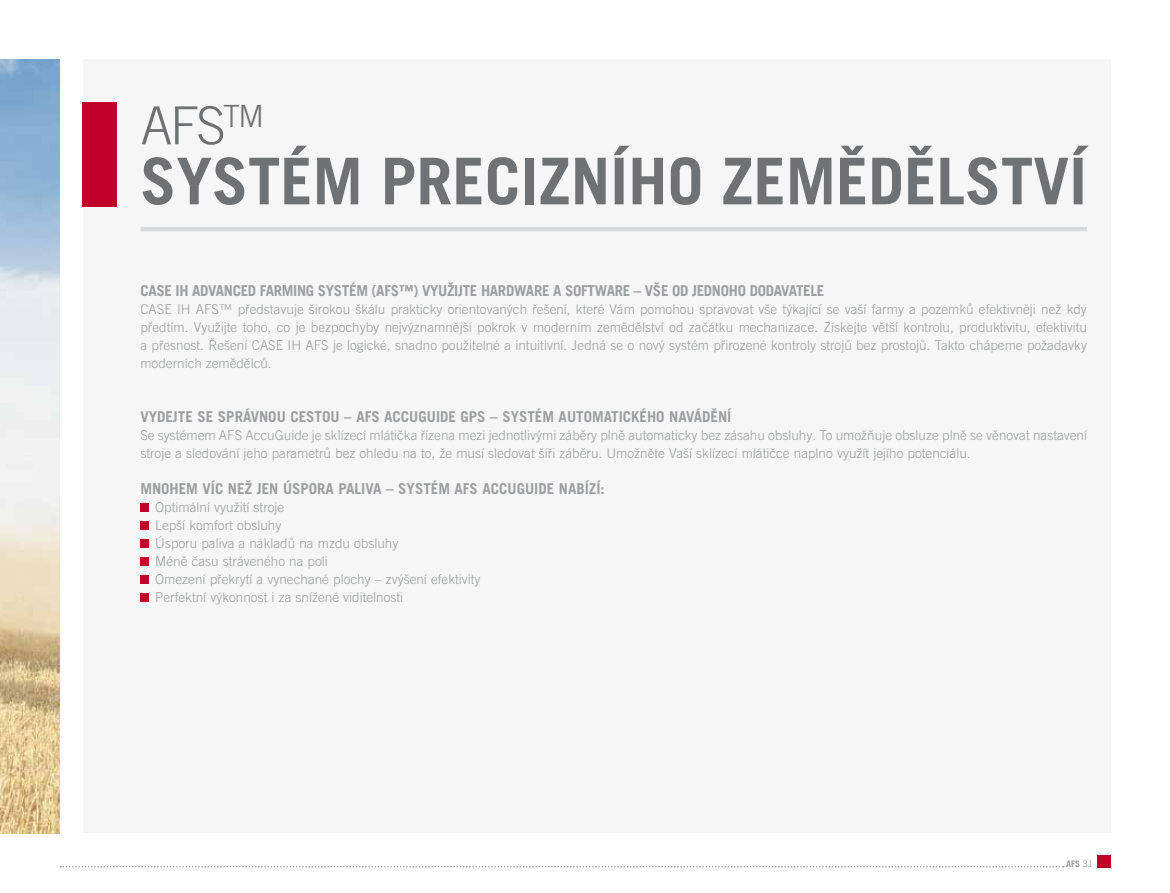
<style>
.page{position:relative;width:1170px;height:893px;background:#fff}
.page>*{position:absolute;margin:0;border:0;box-sizing:border-box;transform-origin:0 0}
.t1{font:700 64.5px "Trade Gothic LT Pro";color:#707172}
.t2{font:300 52.5px "Trade Gothic LT Pro";color:#707172}
.t3{font:700 15px "Trade Gothic LT Pro";color:#9c9e9f}
.t4{font:700 15px "Trade Gothic LT Pro";letter-spacing:-.02em;color:#9c9e9f}
.t5{font:300 13.5px/18px "Trade Gothic LT Pro";color:#9c9e9f}
.t6{font:700 9px "Trade Gothic LT Pro";color:#9c9e9f}
.s1{font-weight:300}
</style>
<div class="page">
<img style="left:0;top:60px;width:60px;height:773px">
<div style="left:83px;top:60px;width:1027px;height:773px;background:#f6f6f6"></div>
<div style="left:1096px;top:855px;width:14px;height:12px;background:#c1002a"></div>
<svg style="left:60px;top:866px;width:1003px;height:1px"></svg>
<hr style="left:140px;top:227px;width:946px;height:4px;background:#d9dadb">
<div style="left:83px;top:102px;width:34px;height:104px;background:#c1002a"></div>
<div style="left:140px;top:503px;width:9px;height:9px;background:#c1002b"></div>
<div style="left:140px;top:521px;width:9px;height:9px;background:#c1002b"></div>
<div style="left:140px;top:539px;width:9px;height:9px;background:#c1002b"></div>
<div style="left:140px;top:557px;width:9px;height:9px;background:#c1002b"></div>
<div style="left:140px;top:575px;width:9px;height:9px;background:#c1002b"></div>
<div style="left:140px;top:593px;width:9px;height:9px;background:#c1002b"></div>
<h2 class="t2" style="left:140px;top:94px;width:125px">AFS<sup>TM</sup></h2>
<h1 class="t1" style="left:140px;top:142px;width:948px">SYSTÉM PRECIZNÍHO ZEMĚDĚLSTVÍ</h1>
<p class="t4" style="left:140px;top:281px;width:685px">CASE IH ADVANCED FARMING SYSTÉM (AFS™) VYUŽIJTE HARDWARE A SOFTWARE – VŠE OD JEDNOHO DODAVATELE</p>
<p class="t5" style="left:140px;top:300px;width:948px;text-align:justify">CASE IH AFS™ představuje širokou škálu prakticky orientovaných řešení, které Vám pomohou spravovat vše týkající se vaší farmy a pozemků efektivněji než kdy předtím. Využijte toho, co je bezpochyby nejvýznamnější pokrok v moderním zemědělství od začátku mechanizace. Získejte větší kontrolu, produktivitu, efektivitu a přesnost. Řešení CASE IH AFS je logické, snadno použitelné a intuitivní. Jedná se o nový systém přirozené kontroly strojů bez prostojů. Takto chápeme požadavky moderních zemědělců.</p>
<p class="t3" style="left:140px;top:407px;width:592px">VYDEJTE SE SPRÁVNOU CESTOU – AFS ACCUGUIDE GPS – SYSTÉM AUTOMATICKÉHO NAVÁDĚNÍ</p>
<p class="t5" style="left:140px;top:426px;width:948px">Se systémem AFS AccuGuide je sklízecí mlátička řízena mezi jednotlivými záběry plně automaticky bez zásahu obsluhy. To umožňuje obsluze plně se věnovat nastavení stroje a sledování jeho parametrů bez ohledu na to, že musí sledovat šíři záběru. Umožněte Vaší sklízecí mlátičce naplno využít jejího potenciálu.</p>
<p class="t3" style="left:140px;top:479px;width:466px">MNOHEM VÍC NEŽ JEN ÚSPORA PALIVA – SYSTÉM AFS ACCUGUIDE NABÍZÍ:</p>
<p class="t5" style="left:155px;top:498px;width:327px">Optimální využití stroje<br>Lepší komfort obsluhy<br>Úsporu paliva a nákladů na mzdu obsluhy<br>Méně času stráveného na poli<br>Omezení překrytí a vynechané plochy – zvýšení efektivity Perfektní výkonnost i za snížené viditelnosti</p>
<p class="t6" style="left:1066px;top:859px;width:28px">AFS <span class="s1">31</span></p>
</div>
